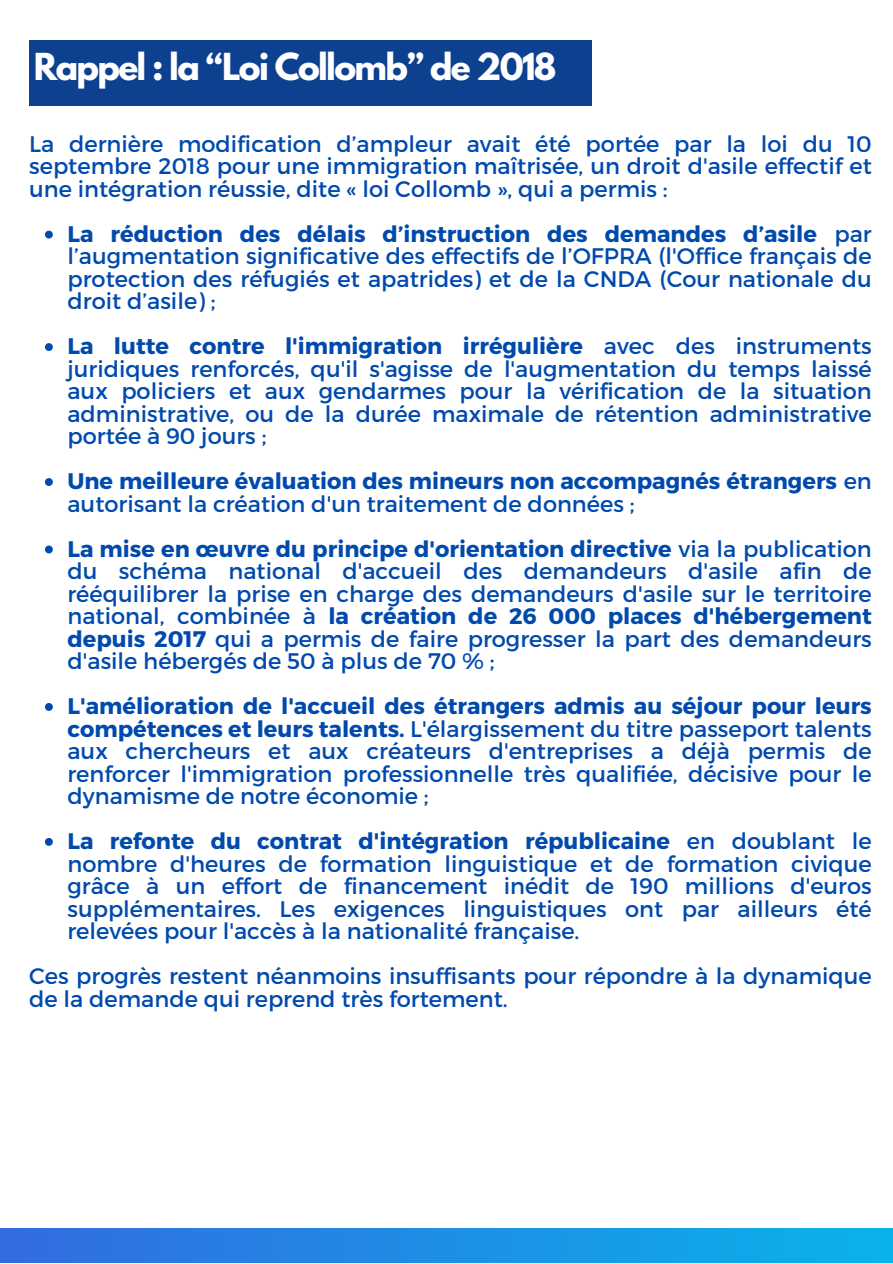
<style>
.page{position:relative;width:893px;height:1264px;background:#fff}
.page>*{position:absolute;margin:0;border:0;box-sizing:border-box;transform-origin:0 0}
.t1{font:700 33px "League Spartan";letter-spacing:-.05em;color:#fff}
.t2{font:22.5px/22.5px "Montserrat";color:#004aad;text-align:justify}
.t3{font:700 22.5px/22.5px "Montserrat";color:#004aad}
.s1{font-weight:700}
.s2{font-weight:400}
</style>
<div class="page">
<div style="left:0;top:1228px;width:892px;height:34px;background:linear-gradient(to right,#336be0,#09b2ea)"></div>
<div style="left:29px;top:40px;width:563px;height:65px;background:#0d4190"></div>
<svg style="left:45px;top:231px;width:8px;height:7px"></svg>
<svg style="left:45px;top:343px;width:8px;height:8px"></svg>
<svg style="left:45px;top:478px;width:8px;height:8px"></svg>
<svg style="left:45px;top:545px;width:8px;height:8px"></svg>
<svg style="left:45px;top:703px;width:8px;height:8px"></svg>
<svg style="left:45px;top:838px;width:8px;height:7px"></svg>
<p class="t1" style="left:34px;top:51px;width:524px">Rappel : la “Loi Collomb” de 2018</p>
<p class="t2" style="left:29px;top:132px;width:844px">La dernière modification d’ampleur avait été portée par la loi du 10 septembre 2018 pour une immigration maîtrisée, un droit d'asile effectif et une intégration réussie, dite « loi Collomb », qui a permis :</p>
<p class="t2" style="left:67px;top:221px;width:805px"><span class="s1">La réduction des délais d’instruction des demandes d’asile</span> par l’augmentation significative des effectifs de l’OFPRA (l'Office français de protection des réfugiés et apatrides) et de la CNDA (Cour nationale du droit d’asile) ;</p>
<p class="t2" style="left:67px;top:334px;width:805px;text-align:left"><span class="s1">La lutte contre l'immigration irrégulière</span> avec des instruments juridiques renforcés, qu'il s'agisse de l'augmentation du temps laissé aux policiers et aux gendarmes pour la vérification de la situation administrative, ou de la durée maximale de rétention administrative portée à 90 jours ;</p>
<p class="t3" style="left:67px;top:469px;width:805px">Une meilleure évaluation des mineurs non accompagnés étrangers <span class="s2">en autorisant la création d'un traitement de données ;</span></p>
<p class="t2" style="left:67px;top:536px;width:805px"><span class="s1">La mise en œuvre du principe d'orientation directive</span> via la publication du schéma national d'accueil des demandeurs d'asile afin de rééquilibrer la prise en charge des demandeurs d'asile sur le territoire national, combinée à <span class="s1">la création de 26 000 places d'hébergement depuis 2017</span> qui a permis de faire progresser la part des demandeurs d'asile hébergés de 50 à plus de 70 % ;</p>
<p class="t2" style="left:67px;top:694px;width:805px"><span class="s1">L'amélioration de l'accueil des étrangers admis au séjour pour leurs compétences et leurs talents.</span> L'élargissement du titre passeport talents aux chercheurs et aux créateurs d'entreprises a déjà permis de renforcer l'immigration professionnelle très qualifiée, décisive pour le dynamisme de notre économie ;</p>
<p class="t2" style="left:67px;top:828px;width:805px"><span class="s1">La refonte du contrat d'intégration républicaine</span> en doublant le nombre d'heures de formation linguistique et de formation civique grâce à un effort de financement inédit de 190 millions d'euros supplémentaires. Les exigences linguistiques ont par ailleurs été relevées pour l'accès à la nationalité française.</p>
<p class="t2" style="left:29px;top:963px;width:844px">Ces progrès restent néanmoins insuffisants pour répondre à la dynamique de la demande qui reprend très fortement.</p>
</div>
